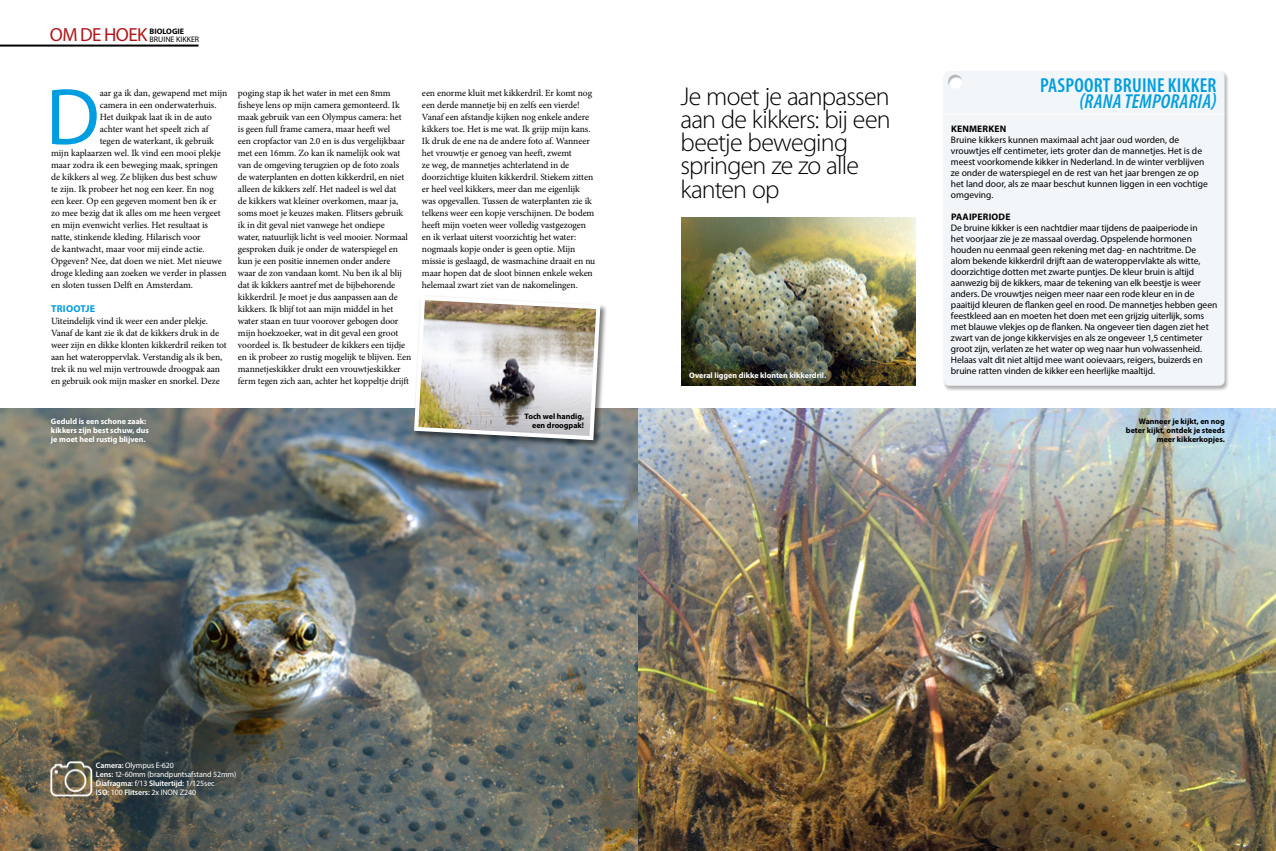
<style>
.page{position:relative;width:1276px;height:851px;background:#fff}
.page>*{position:absolute;margin:0;border:0;box-sizing:border-box;transform-origin:0 0}
.t1{font:80.7px "Myriad Pro";color:#009de0}
.t2{font:300 25.9px/23px "Myriad Pro";letter-spacing:-.035em;color:#000}
.t3{font:600 condensed 20.3px "Myriad Pro";letter-spacing:.01em;color:#009de0}
.t4{font:italic 600 condensed 20.3px "Myriad Pro";letter-spacing:.01em;color:#009de0}
.t5{font:19px "Myriad Pro";letter-spacing:-.03em;color:#af171a}
.t6{font:700 10px "Myriad Pro";letter-spacing:.02em;color:#009de0}
.t7{font:9.5px/12px "Minion Pro";letter-spacing:-.005em;color:#000}
.t8{font:9.5px/11px "Myriad Pro";letter-spacing:-.005em;color:#000}
.t9{font:700 9.5px "Myriad Pro";letter-spacing:.02em;color:#000}
.t10{font:8px/9px "Myriad Pro";letter-spacing:-.01em;color:#fff}
.t11{font:700 8px/9px "Myriad Pro";color:#fff}
.t12{font:700 8px/9px "Myriad Pro";color:#000;text-align:right}
.t13{font:8px "Myriad Pro";color:#000}
.s1{font-weight:600}
</style>
<div class="page">
<img style="left:0;top:408px;width:1276px;height:442px">
<div style="left:942px;top:70px;width:287px;height:321px;background:#000;opacity:.3"></div>
<div style="left:944px;top:71px;width:280px;height:314px;background:#f2f6f9;border-radius:6px"></div>
<div style="left:946px;top:73px;width:16px;height:16px;background:#000;opacity:.3"></div>
<hr style="left:944px;top:113px;width:280px;height:1px;background:#fff">
<hr style="left:0;top:45px;width:198px;height:2px;background:#000">
<img style="left:47px;top:760px;width:49px;height:36px">
<img style="left:681px;top:217px;width:234px;height:168px">
<div style="left:412px;top:294px;width:196px;height:153px;background:#000;opacity:.5"></div>
<img style="left:412px;top:294px;width:190px;height:148px">
<p class="t12" style="left:150px;top:26px;width:36px">BIOLOGIE</p>
<h3 class="t5" style="left:50px;top:23px;width:99px">OM DE HOEK</h3>
<p class="t13" style="left:150px;top:34px;width:51px">BRUINE KIKKER</p>
<h1 class="t1" style="left:46px;top:67px;width:55px">D</h1>
<p class="t7" style="left:100px;top:87px;width:129px">aar ga ik dan, gewapend met mijn</p>
<p class="t7" style="left:100px;top:99px;width:118px">camera in een onderwaterhuis.</p>
<p class="t7" style="left:100px;top:111px;width:114px">Het duikpak laat ik in de auto</p>
<p class="t7" style="left:100px;top:123px;width:110px">achter want het speelt zich af</p>
<p class="t7" style="left:100px;top:135px;width:116px">tegen de waterkant, ik gebruik</p>
<p class="t7" style="left:51px;top:147px;width:171px">mijn kaplaarzen wel. Ik vind een mooi plekje</p>
<p class="t7" style="left:51px;top:159px;width:168px">maar zodra ik een beweging maak, springen</p>
<p class="t7" style="left:51px;top:171px;width:168px">de kikkers al weg. Ze blijken dus best schuw</p>
<p class="t7" style="left:51px;top:183px;width:164px">te zijn. Ik probeer het nog een keer. En nog</p>
<p class="t7" style="left:51px;top:195px;width:167px">een keer. Op een gegeven moment ben ik er</p>
<p class="t7" style="left:51px;top:207px;width:171px">zo mee bezig dat ik alles om me heen vergeet</p>
<p class="t7" style="left:51px;top:219px;width:159px">en mijn evenwicht verlies. Het resultaat is</p>
<p class="t7" style="left:51px;top:231px;width:151px">natte, stinkende kleding. Hilarisch voor</p>
<p class="t7" style="left:51px;top:243px;width:155px">de kantwacht, maar voor mij einde actie.</p>
<p class="t7" style="left:51px;top:255px;width:172px">Opgeven? Nee, dat doen we niet. Met nieuwe</p>
<p class="t7" style="left:51px;top:267px;width:177px">droge kleding aan zoeken we verder in plassen</p>
<p class="t7" style="left:51px;top:279px;width:143px">en sloten tussen Delft en Amsterdam.</p>
<p class="t6" style="left:51px;top:302px;width:46px">TRIOOTJE</p>
<p class="t7" style="left:51px;top:315px;width:177px">Uiteindelijk vind ik weer een ander plekje.<br>Vanaf de kant zie ik dat de kikkers druk in de weer zijn en dikke klonten kikkerdril reiken tot aan het wateroppervlak. Verstandig als ik ben, trek ik nu wel mijn vertrouwde droogpak aan en gebruik ook mijn masker en snorkel. Deze</p>
<p class="t7" style="left:238px;top:87px;width:175px">poging stap ik het water in met een 8mm fisheye lens op mijn camera gemonteerd. Ik maak gebruik van een Olympus camera: het<br>is geen full frame camera, maar heeft wel<br>een cropfactor van 2.0 en is dus vergelijkbaar met een 16mm. Zo kan ik namelijk ook wat van de omgeving terugzien op de foto zoals<br>de waterplanten en dotten kikkerdril, en niet alleen de kikkers zelf. Het nadeel is wel dat<br>de kikkers wat kleiner overkomen, maar ja, soms moet je keuzes maken. Flitsers gebruik ik in dit geval niet vanwege het ondiepe<br>water, natuurlijk licht is veel mooier. Normaal gesproken duik je onder de waterspiegel en kun je een positie innemen onder andere<br>waar de zon vandaan komt. Nu ben ik al blij dat ik kikkers aantref met de bijbehorende kikkerdril. Je moet je dus aanpassen aan de kikkers. Ik blijf tot aan mijn middel in het water staan en tuur voorover gebogen door mijn hoekzoeker, wat in dit geval een groot voordeel is. Ik bestudeer de kikkers een tijdje en ik probeer zo rustig mogelijk te blijven. Een mannetjeskikker drukt een vrouwtjeskikker ferm tegen zich aan, achter het koppeltje drijft</p>
<p class="t11" style="left:51px;top:417px;width:99px">Geduld is een schone zaak: kikkers zijn best schuw, dus je moet heel rustig blijven.</p>
<p class="t7" style="left:422px;top:87px;width:175px">een enorme kluit met kikkerdril. Er komt nog een derde mannetje bij en zelfs een vierde!<br>Vanaf een afstandje kijken nog enkele andere kikkers toe. Het is me wat. Ik grijp mijn kans.<br>Ik druk de ene na de andere foto af. Wanneer het vrouwtje er genoeg van heeft, zwemt<br>ze weg, de mannetjes achterlatend in de doorzichtige kluiten kikkerdril. Stiekem zitten er heel veel kikkers, meer dan me eigenlijk was opgevallen. Tussen de waterplanten zie ik telkens weer een kopje verschijnen. De bodem heeft mijn voeten weer volledig vastgezogen en ik verlaat uiterst voorzichtig het water: nogmaals kopje onder is geen optie. Mijn missie is geslaagd, de wasmachine draait en nu maar hopen dat de sloot binnen enkele weken helemaal zwart ziet van de nakomelingen.</p>
<p class="t12" style="left:524px;top:411px;width:61px">Toch wel handig, een droogpak!</p>
<h2 class="t2" style="left:680px;top:85px;width:212px">Je moet je aanpassen aan de kikkers: bij een beetje beweging springen ze zo alle kanten op</h2>
<p class="t11" style="left:689px;top:370px;width:138px">Overal liggen dikke klonten kikkerdril.</p>
<h3 class="t3" style="left:1040px;top:74px;width:178px">PASPOORT BRUINE KIKKER</h3>
<h3 class="t4" style="left:1079px;top:91px;width:139px">(RANA TEMPORARIA)</h3>
<p class="t9" style="left:951px;top:123px;width:57px">KENMERKEN</p>
<p class="t8" style="left:951px;top:134px;width:258px">Bruine kikkers kunnen maximaal acht jaar oud worden, de vrouwtjes elf centimeter, iets groter dan de mannetjes. Het is de meest voorkomende kikker in Nederland. In de winter verblijven ze onder de waterspiegel en de rest van het jaar brengen ze op het land door, als ze maar beschut kunnen liggen in een vochtige omgeving.</p>
<p class="t9" style="left:951px;top:211px;width:61px">PAAIPERIODE</p>
<p class="t8" style="left:951px;top:222px;width:268px">De bruine kikker is een nachtdier maar tijdens de paaiperiode in<br>het voorjaar zie je ze massaal overdag. Opspelende hormonen houden nu eenmaal geen rekening met dag- en nachtritme. De alom bekende kikkerdril drijft aan de wateroppervlakte als witte, doorzichtige dotten met zwarte puntjes. De kleur bruin is altijd aanwezig bij de kikkers, maar de tekening van elk beestje is weer anders. De vrouwtjes neigen meer naar een rode kleur en in de paaitijd kleuren de flanken geel en rood. De mannetjes hebben geen feestkleed aan en moeten het doen met een grijzig uiterlijk, soms met blauwe vlekjes op de flanken. Na ongeveer tien dagen ziet het zwart van de jonge kikkervisjes en als ze ongeveer 1,5 centimeter groot zijn, verlaten ze het water op weg naar hun volwassenheid.<br>Helaas valt dit niet altijd mee want ooievaars, reigers, buizerds en bruine ratten vinden de kikker een heerlijke maaltijd.</p>
<p class="t12" style="left:1126px;top:417px;width:100px">Wanneer je kijkt, en nog beter kijkt, ontdek je steeds meer kikkerkopjes.</p>
<p class="t10" style="left:96px;top:760px;width:142px"><span class="s1">Camera:</span> Olympus E-620<br><span class="s1">Lens:</span> 12-60mm (brandpuntsafstand 52mm)<br><span class="s1">Diafragma:</span> f/13 <span class="s1">Sluitertijd:</span> 1/125sec<br><span class="s1">ISO:</span> 100 <span class="s1">Flitsers:</span> 2x INON Z240</p>
</div>
